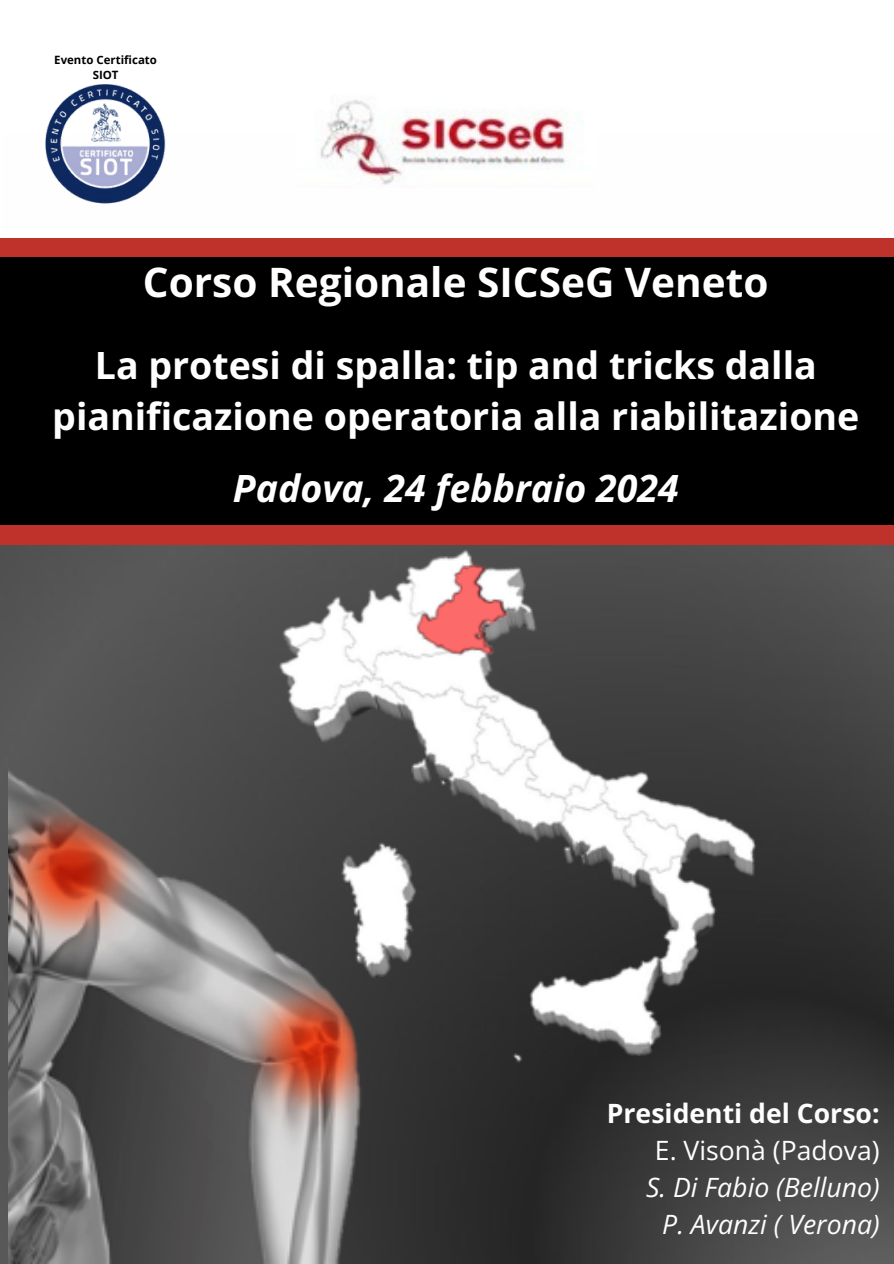
<style>
.page{position:relative;width:894px;height:1264px;background:#fff}
.page>*{position:absolute;margin:0;border:0;box-sizing:border-box;transform-origin:0 0}
.t1{font:700 40.5px "Open Sans";color:#fff}
.t2{font:700 37.5px/51.8px "Open Sans";color:#fff;text-align:center}
.t3{font:italic 700 37.5px "Open Sans";color:#fff}
.t4{font:700 26.55px/37.2px "Open Sans";color:#fefefe;text-align:right}
.t5{font:italic 26.55px "Open Sans";color:#fefefe}
.t6{font:700 11.4px "Open Sans";color:#000}
.s1{font-weight:400}
</style>
<div class="page">
<img style="left:320px;top:99px;width:249px;height:86px">
<img style="left:0;top:545px;width:893px;height:718px">
<img style="left:231px;top:545px;width:606px;height:623px">
<img style="left:8px;top:766px;width:376px;height:497px">
<div style="left:0;top:238px;width:893px;height:307px;background:#bf322b"></div>
<div style="left:0;top:257px;width:893px;height:267px;background:#000"></div>
<img style="left:45px;top:84px;width:121px;height:120px">
<p class="t6" style="left:54px;top:52px;width:104px">Evento Certificato</p>
<p class="t6" style="left:93px;top:67px;width:27px">SIOT</p>
<p class="t1" style="left:143px;top:254px;width:627px">Corso Regionale SICSeG Veneto</p>
<p class="t2" style="left:52px;top:338px;width:808px">La protesi di spalla: tip and tricks dalla pianificazione operatoria alla riabilitazione</p>
<p class="t3" style="left:233px;top:462px;width:447px">Padova, 24 febbraio 2024</p>
<p class="t4" style="left:606px;top:1093px;width:274px">Presidenti del Corso:<br><span class="s1">E. Visonà (Padova)</span></p>
<p class="t5" style="left:646px;top:1168px;width:235px">S. Di Fabio (Belluno)</p>
<p class="t5" style="left:662px;top:1205px;width:219px">P. Avanzi ( Verona)</p>
</div>
